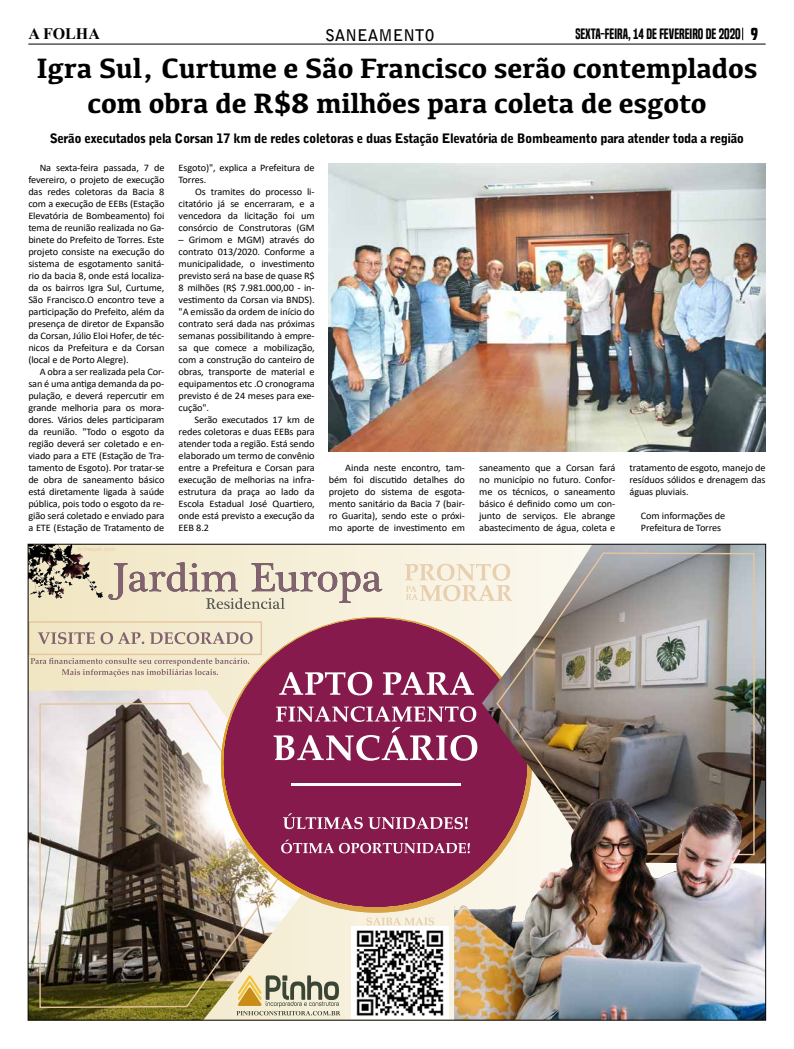
<style>
.page{position:relative;width:794px;height:1049px;background:#fff}
.page>*{position:absolute;margin:0;border:0;box-sizing:border-box;transform-origin:0 0}
.t1{font:700 29px/35px "Kefa";letter-spacing:-.01em;color:#000;text-align:center}
.t2{font:700 16px "Bell Gothic Std";color:#000}
.t3{font:700 16px "Times New Roman";color:#000}
.t4{font:14px "Built Titling Sb";color:#000}
.t5{font:900 13px "Bell Gothic Std";letter-spacing:-.03em;color:#000}
.t6{font:10px/12px "Calibri";letter-spacing:-.01em;color:#000;text-align:justify}
.s1{font-family:"Built Titling Rg";font-weight:700;font-size:16px}
</style>
<div class="page">
<hr style="left:28px;top:44px;width:737px;height:1px;background:#000">
<svg style="left:742px;top:28px;width:1px;height:12px"></svg>
<svg style="left:30px;top:546px;width:452px;height:472px;background:#f5edd5"></svg>
<img style="left:30px;top:690px;width:302px;height:328px">
<img style="left:39px;top:702px;width:257px;height:307px">
<svg style="left:108px;top:562px;width:274px;height:47px;background:#d9cdbc"></svg>
<img style="left:30px;top:546px;width:72px;height:52px">
<svg style="left:224px;top:618px;width:258px;height:179px;background:#a04b6a"></svg>
<svg style="left:31px;top:621px;width:231px;height:56px;background:#e4d6bd"></svg>
<svg style="left:279px;top:672px;width:195px;height:23px"></svg>
<img style="left:352px;top:927px;width:96px;height:91px">
<svg style="left:221px;top:702px;width:256px;height:223px;background:#a1506e"></svg>
<img style="left:482px;top:546px;width:282px;height:251px">
<img style="left:495px;top:552px;width:260px;height:245px">
<img style="left:454px;top:797px;width:310px;height:221px">
<svg style="left:405px;top:564px;width:107px;height:37px;background:#f2e7d3"></svg>
<svg style="left:236px;top:975px;width:104px;height:40px;background:#c3bb9b"></svg>
<img style="left:329px;top:163px;width:436px;height:289px">
<h2 class="t3" style="left:28px;top:22px;width:73px">A FOLHA</h2>
<h2 class="t2" style="left:325px;top:25px;width:111px">SANEAMENTO</h2>
<h3 class="t4" style="left:575px;top:25px;width:184px">SEXTA-FEIRA, 14 DE FEVEREIRO DE 2020 <span class="s1">9</span></h3>
<h1 class="t1" style="left:36px;top:49px;width:722px">Igra Sul, Curtume e São Francisco serão contemplados com obra de R$8 milhões para coleta de esgoto</h1>
<h3 class="t5" style="left:50px;top:131px;width:696px">Serão executados pela Corsan 17 km de redes coletoras e duas Estação Elevatória de Bombeamento para atender toda a região</h3>
<p class="t6" style="left:28px;top:161px;width:138px;text-indent:11px">Na sexta-feira passada, 7 de fevereiro, o projeto de execução das redes coletoras da Bacia 8 com a execução de EEBs (Estação Elevatória de Bombeamento) foi tema de reunião realizada no Ga&shy;binete do Prefeito de Torres. Este projeto consiste na execução do sistema de esgotamento sanitá&shy;rio da bacia 8, onde está localiza&shy;da os bairros Igra Sul, Curtume, São Francisco.O encontro teve a participação do Prefeito, além da presença de diretor de Expansão da Corsan, Júlio Eloi Hofer, de téc&shy;nicos da Prefeitura e da Corsan (local e de Porto Alegre).</p>
<p class="t6" style="left:28px;top:365px;width:138px;text-indent:11px">A obra a ser realizada pela Cor&shy;san é uma antiga demanda da po&shy;pulação, e deverá repercutir em grande melhoria para os mora&shy;dores. Vários deles participaram da reunião. "Todo o esgoto da região deverá ser coletado e en&shy;viado para a ETE (Estação de Tra&shy;tamento de Esgoto). Por tratar-se de obra de saneamento básico está diretamente ligada à saúde pública, pois todo o esgoto da re&shy;gião será coletado e enviado para a ETE (Estação de Tratamento de</p>
<p class="t6" style="left:179px;top:161px;width:138px">Esgoto)", explica a Prefeitura de<br>Torres.</p>
<p class="t6" style="left:179px;top:185px;width:138px;text-indent:16px">Os tramites do processo li&shy;citatório já se encerraram, e a vencedora da licitação foi um consórcio de Construtoras (GM</p>
<p class="t6" style="left:179px;top:233px;width:138px">– Grimom e MGM) através do contrato 013/2020. Conforme a municipalidade, o investimento previsto será na base de quase R$ 8 milhões (R$ 7.981.000,00 - in&shy;vestimento da Corsan via BNDS). "A emissão da ordem de início do contrato será dada nas próximas semanas possibilitando à empre&shy;sa que comece a mobilização, com a construção do canteiro de obras, transporte de material e equipamentos etc .O cronograma previsto é de 24 meses para exe&shy;cução".</p>
<p class="t6" style="left:179px;top:413px;width:138px;text-indent:16px">Serão executados 17 km de redes coletoras e duas EEBs para atender toda a região. Está sendo elaborado um termo de convênio entre a Prefeitura e Corsan para execução de melhorias na infra&shy;estrutura da praça ao lado da Escola Estadual José Quartiero, onde está previsto a execução da EEB 8.2</p>
<p class="t6" style="left:329px;top:461px;width:138px;text-indent:16px">Ainda neste encontro, tam&shy;bém foi discutido detalhes do projeto do sistema de esgota&shy;mento sanitário da Bacia 7 (bair&shy;ro Guarita), sendo este o próxi&shy;mo aporte de investimento em</p>
<p class="t6" style="left:479px;top:461px;width:138px">saneamento que a Corsan fará no município no futuro. Confor&shy;me os técnicos, o saneamento básico é definido como um con&shy;junto de serviços. Ele abrange abastecimento de água, coleta e</p>
<p class="t6" style="left:629px;top:461px;width:138px">tratamento de esgoto, manejo de resíduos sólidos e drenagem das águas pluviais.</p>
<p class="t6" style="left:641px;top:509px;width:86px">Com informações de<br>Prefeitura de Torres</p>
</div>
